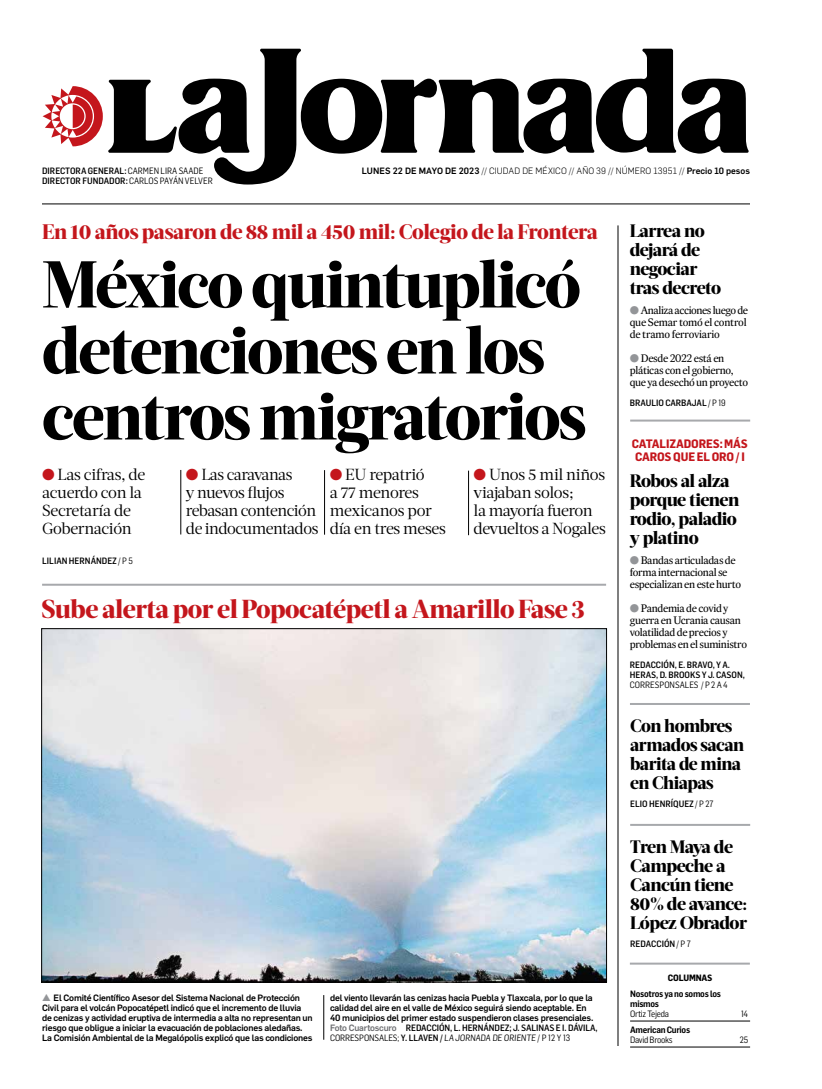
<style>
.page{position:relative;width:822px;height:1089px;background:#fff}
.page>*{position:absolute;margin:0;border:0;box-sizing:border-box;transform-origin:0 0}
.t1{font:800 66px/66px "Acta Headline";letter-spacing:-.03em;color:#000}
.t2{font:800 26px "Acta Headline";letter-spacing:-.02em;color:#c4161c}
.t3{font:800 21px "Acta Headline";letter-spacing:-.02em;color:#c4161c}
.t4{font:800 18px/19px "Acta Headline";letter-spacing:-.03em;color:#000}
.t5{font:16px/18px "Acta Deck";letter-spacing:-.03em;color:#000}
.t6{font:700 12px/13px "Flama Semicond";letter-spacing:-.01em;color:#c4161c}
.t7{font:11px/12px "Expresso Tx";letter-spacing:-.03em;color:#000}
.t8{font:500 9px/10px "Flama";letter-spacing:-.02em;color:#000}
.t9{font:500 9px/10px "Flama Semicond";color:#000}
.t10{font:300 9px "Flama";letter-spacing:.015em;color:#000}
.t11{font:9px "Flama Semicond";color:#000}
.t12{font:600 9px/10px "Flama Semicond";letter-spacing:-.03em;color:#000}
.t13{font:700 9px "Flama Semicond";letter-spacing:-.02em;color:#000}
.s1{font-weight:400}
.s2{font-weight:500}
.s3{color:#c4161c}
.s4{color:#939598}
.s5{font-family:"Flama";color:#6d6e71}
</style>
<div class="page">
<svg style="left:43px;top:49px;width:706px;height:136px"></svg>
<hr style="left:42px;top:204px;width:708px;height:1px;background:#000">
<hr style="left:42px;top:584px;width:564px;height:2px;background:#a7a9ac">
<hr style="left:618px;top:225px;width:1px;height:821px;background:#000">
<hr style="left:630px;top:420px;width:120px;height:2px;background:#a7a9ac">
<hr style="left:630px;top:824px;width:120px;height:2px;background:#a7a9ac">
<hr style="left:630px;top:703px;width:120px;height:2px;background:#a7a9ac">
<hr style="left:181px;top:470px;width:1px;height:65px;background:#000">
<hr style="left:324px;top:470px;width:1px;height:65px;background:#000">
<hr style="left:468px;top:471px;width:1px;height:64px;background:#000">
<img style="left:43px;top:631px;width:562px;height:349px">
<hr style="left:324px;top:995px;width:1px;height:45px;background:#000">
<hr style="left:630px;top:1021px;width:120px;height:1px;background:#000">
<hr style="left:630px;top:1047px;width:120px;height:1px;background:#000">
<hr style="left:630px;top:963px;width:120px;height:2px;background:#a7a9ac">
<p class="t9" style="left:42px;top:166px;width:163px">DIRECTORA GENERAL: <span class="s1">CARMEN LIRA SAADE</span></p>
<p class="t10" style="left:362px;top:164px;width:390px"><span class="s2">Lunes 22 de mayo de 2023</span> // CIUDAD DE MÉXICO // AÑO 39 // NÚM ERO 13951 // <span class="s2">Precio 10 pesos</span></p>
<p class="t9" style="left:42px;top:176px;width:172px">DIRECTOR FUNDADOR: <span class="s1">CARLOS PAYÁN VELVER</span></p>
<h3 class="t3" style="left:42px;top:220px;width:557px">En 10 años pasaron de 88 mil a 450 mil: Colegio de la Frontera</h3>
<h1 class="t1" style="left:42px;top:252px;width:546px">México quintuplicó detenciones en los centros migratorios</h1>
<h3 class="t5" style="left:42px;top:466px;width:105px"><span class="s3">●</span> Las cifras, de acuerdo con la<br>Secretaría de<br>Gobernación</h3>
<h3 class="t5" style="left:186px;top:466px;width:134px"><span class="s3">●</span> Las caravanas<br>y nuevos flujos rebasan contención de indocumentados</h3>
<h3 class="t5" style="left:330px;top:466px;width:118px"><span class="s3">●</span> EU repatrió<br>a 77 menores mexicanos por día en tres meses</h3>
<h3 class="t5" style="left:474px;top:466px;width:134px"><span class="s3">●</span> Unos 5 mil niños viajaban solos;<br>la mayoría fueron devueltos a Nogales</h3>
<p class="t9" style="left:42px;top:556px;width:92px">LILIAN HERNÁNDEZ <span class="s1">/ P 5</span></p>
<h2 class="t2" style="left:41px;top:594px;width:545px">Sube alerta por el Popocatépetl a Amarillo Fase 3</h2>
<p class="t8" style="left:42px;top:993px;width:272px"><span class="s4">▲</span> El Comité Científico Asesor del Sistema Nacional de Protección Civil para el volcán Popocatépetl indicó que el incremento de lluvia de cenizas y actividad eruptiva de intermedia a alta no representan un riesgo que obligue a iniciar la evacuación de poblaciones aledañas.<br>La Comisión Ambiental de la Megalópolis explicó que las condiciones</p>
<p class="t8" style="left:330px;top:992px;width:265px">del viento llevarán las cenizas hacia Puebla y Tlaxcala, por lo que la calidad del aire en el valle de México seguirá siendo aceptable. En<br>40 municipios del primer estado suspendieron clases presenciales.</p>
<p class="t9" style="left:330px;top:1022px;width:269px"><span class="s5">Foto Cuartoscuro</span> REDACCIÓN, L. HERNÁNDEZ; J. SALINAS E I. DÁVILA,<br><span class="s1">CORRESPONSALES;</span> Y. LLAVEN / <span class="s1">LA JORNADA DE ORIENTE/ P 12 Y 13</span></p>
<h3 class="t4" style="left:630px;top:222px;width:93px">Larrea no dejará de negociar tras decreto</h3>
<p class="t7" style="left:630px;top:304px;width:120px"><span class="s4">●</span> Analiza acciones luego de que Semar tomó el control de tramo ferroviario</p>
<p class="t7" style="left:630px;top:352px;width:120px"><span class="s4">●</span> Desde 2022 está en pláticas con el gobierno, que ya desechó un proyecto</p>
<p class="t9" style="left:630px;top:398px;width:97px">BRAULIO CARBAJAL <span class="s1">/ P 19</span></p>
<h3 class="t6" style="left:632px;top:437px;width:118px">CATALIZADORES: MÁS<br>CAROS QUE EL ORO / I</h3>
<h3 class="t4" style="left:630px;top:472px;width:111px">Robos al alza porque tienen rodio, paladio y platino</h3>
<p class="t7" style="left:630px;top:554px;width:113px"><span class="s4">●</span> Bandas articuladas de forma internacional se especializan en este hurto</p>
<p class="t7" style="left:630px;top:602px;width:119px"><span class="s4">●</span> Pandemia de covid y guerra en Ucrania causan volatilidad de precios y problemas en el suministro</p>
<p class="t9" style="left:630px;top:660px;width:117px">REDACCIÓN, E. BRAVO, Y A.<br>HERAS, D. BROOKS Y J. CASON,</p>
<p class="t11" style="left:630px;top:679px;width:99px">CORRESPONSALES / P 2 A 4</p>
<h3 class="t4" style="left:630px;top:716px;width:116px">Con hombres armados sacan barita de mina en Chiapas</h3>
<p class="t9" style="left:630px;top:798px;width:85px">ELIO HENRÍQUEZ <span class="s1">/ P 27</span></p>
<h3 class="t4" style="left:630px;top:837px;width:119px">Tren Maya de<br>Campeche a<br>Cancún tiene<br>80% de avance:<br>López Obrador</h3>
<p class="t9" style="left:630px;top:938px;width:62px">REDACCIÓN <span class="s1">/ P 7</span></p>
<p class="t13" style="left:668px;top:972px;width:46px">COLUMNAS</p>
<p class="t12" style="left:630px;top:988px;width:92px">Nosotros ya no somos los mismos</p>
<p class="t11" style="left:630px;top:1008px;width:40px">ORTIZ TEJEDA</p>
<p class="t11" style="left:741px;top:1008px;width:9px">14</p>
<p class="t12" style="left:630px;top:1024px;width:62px">American Curios</p>
<p class="t11" style="left:630px;top:1034px;width:44px">DAVID BROOKS</p>
<p class="t11" style="left:740px;top:1034px;width:10px">25</p>
</div>
